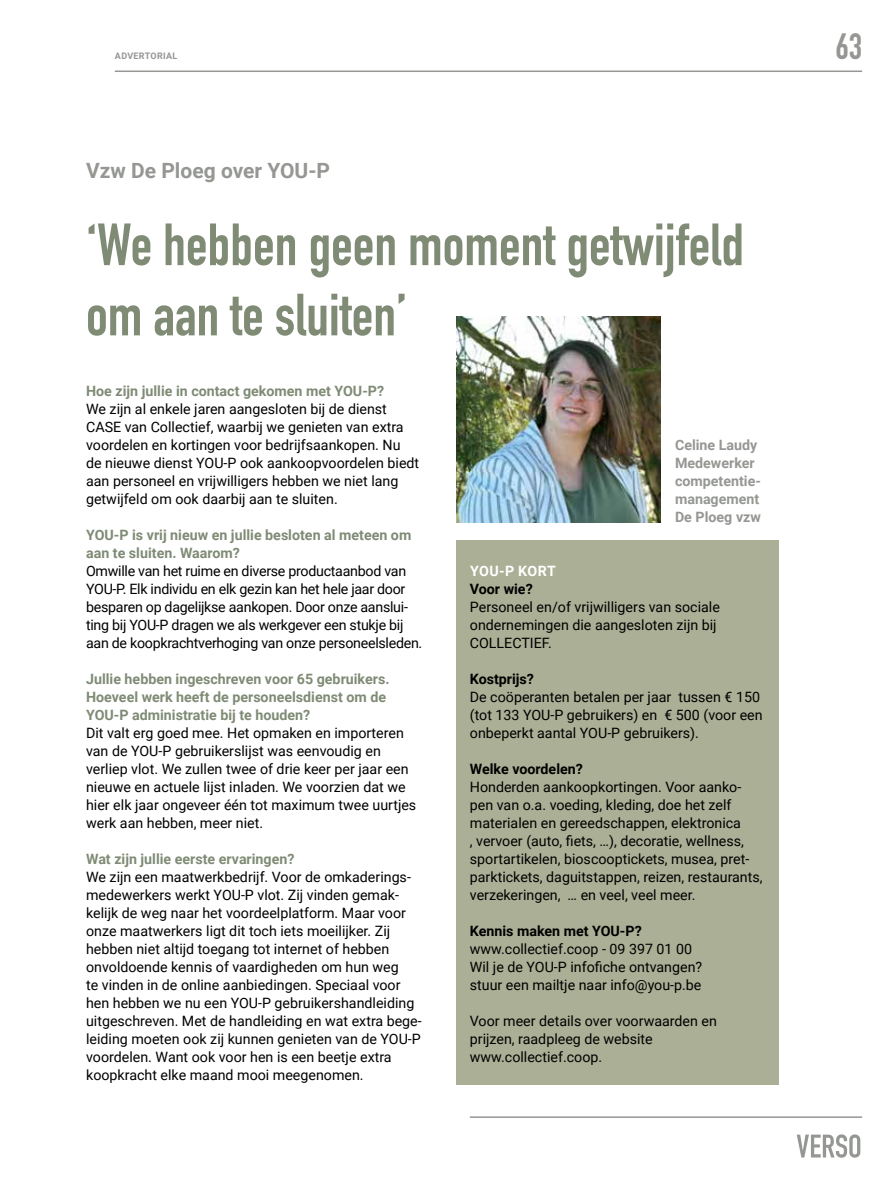
<style>
.page{position:relative;width:893px;height:1191px;background:#fff}
.page>*{position:absolute;margin:0;border:0;box-sizing:border-box;transform-origin:0 0}
.t1{font:700 58.5px/70.2px "DIN Condensed";color:#7f8b75}
.t2{font:700 36px "DIN Condensed";color:#959793}
.t3{font:700 21px "Roboto";color:#959793}
.t4{font:14.25px/18px "Roboto";color:#000}
.t5{font:700 14.25px/18px "Roboto";color:#7f8b75}
.t6{font:14.25px/18px "Roboto";letter-spacing:-.02em;color:#000}
.t7{font:700 14.25px/18px "Roboto";color:#959793}
.t8{font:700 14.25px "Roboto";color:#000}
.t9{font:700 14.25px "Roboto";letter-spacing:.02em;color:#fff}
.t10{font:700 9px "Roboto";letter-spacing:.035em;color:#959793}
</style>
<div class="page">
<hr style="left:115px;top:70px;width:747px;height:2px;background:#959793">
<hr style="left:470px;top:1116px;width:392px;height:1px;background:#959793">
<svg style="left:797px;top:1134px;width:63px;height:23px"></svg>
<div style="left:456px;top:540px;width:322px;height:544px;background:#abaf95"></div>
<img style="left:456px;top:316px;width:204px;height:206px">
<p class="t10" style="left:115px;top:49px;width:64px">ADVERTORIAL</p>
<h3 class="t3" style="left:86px;top:156px;width:245px">Vzw De Ploeg over YOU-P</h3>
<h1 class="t1" style="left:86px;top:209px;width:659px">‘We hebben geen moment getwijfeld om aan te sluiten’</h1>
<p class="t5" style="left:86px;top:381px;width:300px">Hoe zijn jullie in contact gekomen met YOU-P?</p>
<p class="t4" style="left:86px;top:399px;width:335px">We zijn al enkele jaren aangesloten bij de dienst CASE van Collectief, waarbij we genieten van extra voordelen en kortingen voor bedrijfsaankopen. Nu de nieuwe dienst YOU-P ook aankoopvoordelen biedt aan personeel en vrijwilligers hebben we niet lang getwijfeld om ook daarbij aan te sluiten.</p>
<p class="t5" style="left:86px;top:525px;width:327px">YOU-P is vrij nieuw en jullie besloten al meteen om aan te sluiten. Waarom?</p>
<p class="t6" style="left:86px;top:561px;width:338px">Omwille van het ruime en diverse productaanbod van YOU-P. Elk individu en elk gezin kan het hele jaar door besparen op dagelijkse aankopen. Door onze aanslui&shy;ting bij YOU-P dragen we als werkgever een stukje bij aan de koopkrachtverhoging van onze personeelsleden.</p>
<p class="t5" style="left:86px;top:669px;width:305px">Jullie hebben ingeschreven voor 65 gebruikers.<br>Hoeveel werk heeft de personeelsdienst om de<br>YOU-P administratie bij te houden?</p>
<p class="t4" style="left:86px;top:723px;width:332px">Dit valt erg goed mee. Het opmaken en importeren van de YOU-P gebruikerslijst was eenvoudig en verliep vlot. We zullen twee of drie keer per jaar een nieuwe en actuele lijst inladen. We voorzien dat we hier elk jaar ongeveer één tot maximum twee uurtjes werk aan hebben, meer niet.</p>
<p class="t5" style="left:86px;top:849px;width:210px">Wat zijn jullie eerste ervaringen?</p>
<p class="t4" style="left:86px;top:867px;width:337px">We zijn een maatwerkbedrijf. Voor de omkaderings&shy;medewerkers werkt YOU-P vlot. Zij vinden gemak&shy;kelijk de weg naar het voordeelplatform. Maar voor onze maatwerkers ligt dit toch iets moeilijker. Zij hebben niet altijd toegang tot internet of hebben onvoldoende kennis of vaardigheden om hun weg<br>te vinden in de online aanbiedingen. Speciaal voor hen hebben we nu een YOU-P gebruikershandleiding uitgeschreven. Met de handleiding en wat extra bege&shy;leiding moeten ook zij kunnen genieten van de YOU-P voordelen. Want ook voor hen is een beetje extra koopkracht elke maand mooi meegenomen.</p>
<p class="t7" style="left:675px;top:435px;width:87px">Celine Laudy<br>Medewerker competentie&shy;management<br>De Ploeg vzw</p>
<p class="t9" style="left:470px;top:561px;width:87px">YOU-P KORT</p>
<p class="t8" style="left:470px;top:579px;width:64px">Voor wie?</p>
<p class="t4" style="left:470px;top:597px;width:252px">Personeel en/of vrijwilligers van sociale ondernemingen die aangesloten zijn bij<br>COLLECTIEF.</p>
<p class="t8" style="left:470px;top:669px;width:66px">Kostprijs?</p>
<p class="t4" style="left:470px;top:687px;width:294px">De coöperanten betalen per jaar tussen € 150 (tot 133 YOU-P gebruikers) en € 500 (voor een onbeperkt aantal YOU-P gebruikers).</p>
<p class="t8" style="left:470px;top:759px;width:115px">Welke voordelen?</p>
<p class="t4" style="left:470px;top:777px;width:294px">Honderden aankoopkortingen. Voor aanko&shy;pen van o.a. voeding, kleding, doe het zelf materialen en gereedschappen, elektronica<br>, vervoer (auto, fiets, …), decoratie, wellness, sportartikelen, bioscooptickets, musea, pret&shy;parktickets, daguitstappen, reizen, restaurants, verzekeringen, … en veel, veel meer.</p>
<p class="t8" style="left:470px;top:921px;width:173px">Kennis maken met YOU-P?</p>
<p class="t4" style="left:470px;top:939px;width:234px">www.collectief.coop - 09 397 01 00<br>Wil je de YOU-P infofiche ontvangen? stuur een mailtje naar info@you-p.be</p>
<p class="t4" style="left:470px;top:1011px;width:249px">Voor meer details over voorwaarden en prijzen, raadpleeg de website www.collectief.coop.</p>
<h2 class="t2" style="left:835px;top:22px;width:28px">63</h2>
</div>
